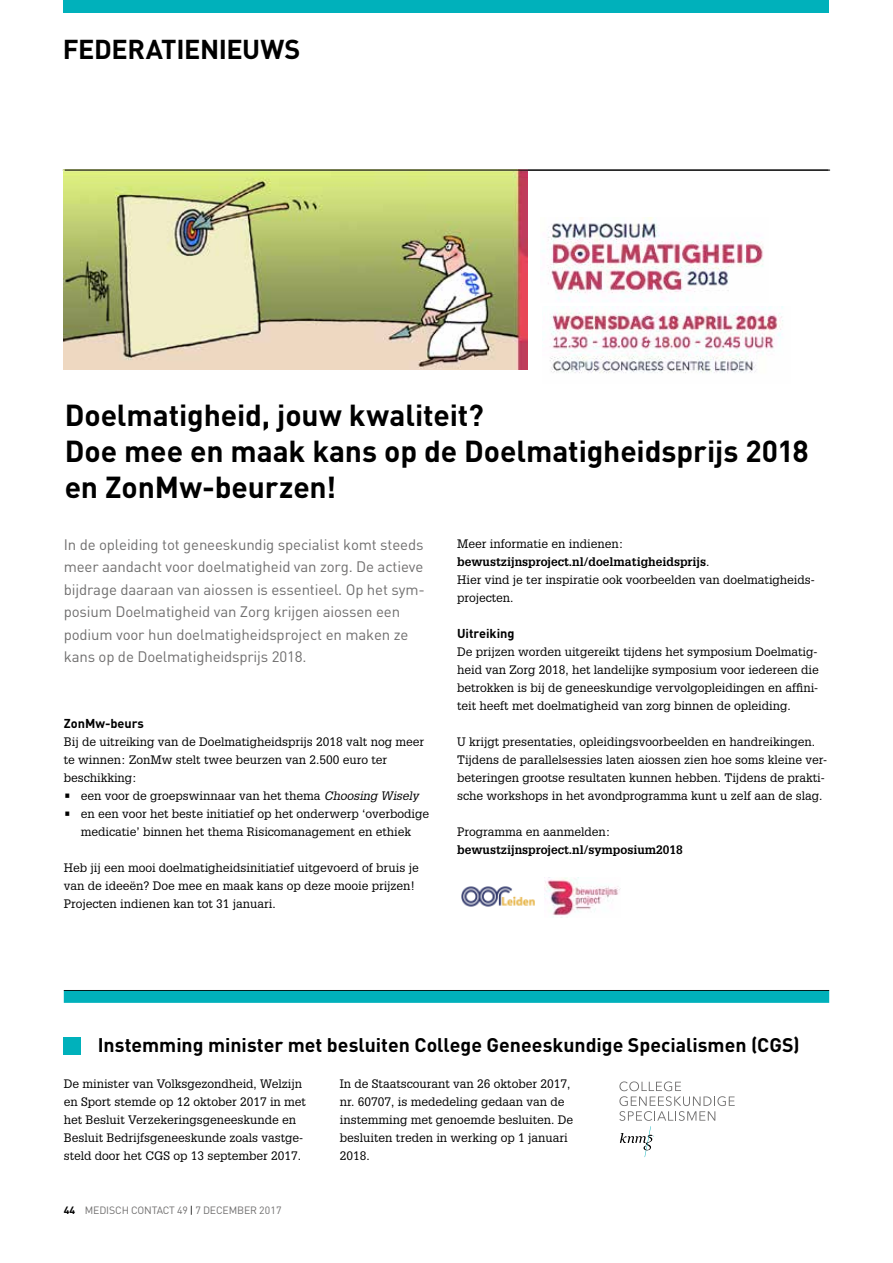
<style>
.page{position:relative;width:893px;height:1263px;background:#fff}
.page>*{position:absolute;margin:0;border:0;box-sizing:border-box;transform-origin:0 0}
.t1{font:700 30px/36px "DINOT";letter-spacing:-.005em;color:#000}
.t2{font:700 27px "DINOT";letter-spacing:-.015em;color:#000}
.t3{font:700 19.5px "DINOT";color:#000}
.t4{font:15px/22.5px "DINOT";letter-spacing:-.01em;color:#706f6f}
.t5{font:700 12.75px "DINOT";color:#000}
.t6{font:12px/18px "Glypha LT Std";color:#000}
.t7{font:700 12px "Glypha LT Std";color:#000}
.t8{font:10.5px "DINOT";letter-spacing:-.015em;color:#706f6f}
.s1{font-style:italic}
.s2{font-weight:700}
.s3{font-weight:700;color:#000}
.s4{color:#000}
</style>
<div class="page">
<div style="left:64px;top:0;width:765px;height:13px;background:#00b1bb"></div>
<hr style="left:63px;top:170px;width:765px;height:1px;background:#000">
<img style="left:461px;top:886px;width:74px;height:21px">
<img style="left:545px;top:878px;width:76px;height:39px">
<img style="left:64px;top:169px;width:464px;height:201px">
<img style="left:550px;top:306px;width:233px;height:67px">
<img style="left:542px;top:217px;width:222px;height:85px">
<hr style="left:64px;top:990px;width:765px;height:1px;background:#000">
<div style="left:64px;top:991px;width:765px;height:12px;background:#00b1bb"></div>
<div style="left:64px;top:1037px;width:17px;height:17px;background:#00b1bb"></div>
<svg style="left:619px;top:1081px;width:116px;height:76px"></svg>
<hr style="left:65px;top:170px;width:765px;height:1px;background:#000">
<h2 class="t2" style="left:63px;top:32px;width:239px">FEDERATIENIEUWS</h2>
<h1 class="t1" style="left:65px;top:396px;width:746px">Doelmatigheid, jouw kwaliteit?<br>Doe mee en maak kans op de Doelmatigheidsprijs 2018 en ZonMw-beurzen!</h1>
<p class="t4" style="left:64px;top:533px;width:362px">In de opleiding tot geneeskundig specialist komt steeds meer aandacht voor doelmatigheid van zorg. De actieve bijdrage daaraan van aiossen is essentieel. Op het sym&shy;posium Doelmatigheid van Zorg krijgen aiossen een podium voor hun doelmatigheidsproject en maken ze kans op de Doelmatigheidsprijs 2018.</p>
<p class="t5" style="left:64px;top:715px;width:82px">ZonMw-beurs</p>
<p class="t6" style="left:64px;top:733px;width:362px">Bij de uitreiking van de Doelmatigheidsprijs 2018 valt nog meer te winnen: ZonMw stelt twee beurzen van 2.500 euro ter beschikking:</p>
<p class="t6" style="left:64px;top:787px;width:357px">• een voor de groepswinnaar van het thema <span class="s1">Choosing Wisely</span></p>
<p class="t6" style="left:64px;top:805px;width:367px;text-align:center">• en een voor het beste initiatief op het onderwerp ‘overbodige medicatie’ binnen het thema Risicomanagement en ethiek</p>
<p class="t6" style="left:64px;top:859px;width:356px">Heb jij een mooi doelmatigheidsinitiatief uitgevoerd of bruis je van de ideeën? Doe mee en maak kans op deze mooie prijzen!<br>Projecten indienen kan tot 31 januari.</p>
<p class="t6" style="left:457px;top:535px;width:359px">Meer informatie en indienen: <span class="s2">bewustzijnsproject.nl/doelmatigheidsprijs</span>.<br>Hier vind je ter inspiratie ook voorbeelden van doelmatigheids&shy;projecten.</p>
<p class="t5" style="left:457px;top:625px;width:59px">Uitreiking</p>
<p class="t6" style="left:457px;top:643px;width:363px;text-align:justify">De prijzen worden uitgereikt tijdens het symposium Doelmatig&shy;heid van Zorg 2018, het landelijke symposium voor iedereen die betrokken is bij de geneeskundige vervolgopleidingen en affini&shy;teit heeft met doelmatigheid van zorg binnen de opleiding.</p>
<p class="t6" style="left:457px;top:733px;width:372px">U krijgt presentaties, opleidingsvoorbeelden en handreikingen.<br>Tijdens de parallelsessies laten aiossen zien hoe soms kleine ver&shy;beteringen grootse resultaten kunnen hebben. Tijdens de prakti&shy;sche workshops in het avondprogramma kunt u zelf aan de slag.</p>
<p class="t6" style="left:457px;top:823px;width:155px">Programma en aanmelden:</p>
<p class="t7" style="left:457px;top:842px;width:227px">bewustzijnsproject.nl/symposium2018</p>
<h3 class="t3" style="left:98px;top:1032px;width:703px">Instemming minister met besluiten College Geneeskundige Specialismen (CGS)</h3>
<p class="t6" style="left:64px;top:1075px;width:244px">De minister van Volksgezondheid, Welzijn en Sport stemde op 12 oktober 2017 in met het Besluit Verzekeringsgeneeskunde en Besluit Bedrijfsgeneeskunde zoals vastge&shy;steld door het CGS op 13 september 2017.</p>
<p class="t6" style="left:340px;top:1075px;width:235px">In de Staatscourant van 26 oktober 2017, nr. 60707, is mededeling gedaan van de instemming met genoemde besluiten. De besluiten treden in werking op 1 januari<br>2018.</p>
<p class="t8" style="left:64px;top:1204px;width:219px"><span class="s3">44</span> MEDISCH CONTACT 49 <span class="s4">|</span> 7 DECEMBER 2017</p>
</div>
